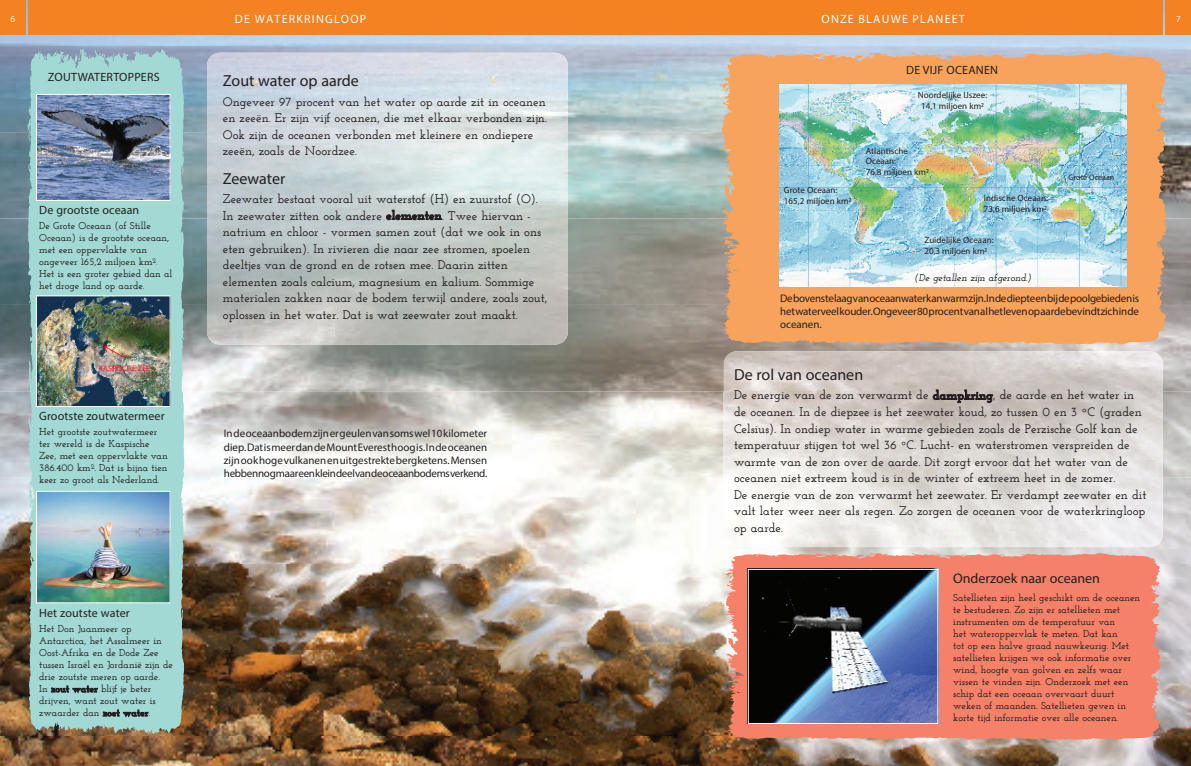
<style>
.page{position:relative;width:1191px;height:766px;background:#fff}
.page>*{position:absolute;margin:0;border:0;box-sizing:border-box;transform-origin:0 0}
.t1{font:16px "Myriad Pro";color:#231f20}
.t2{font:14px "Myriad Pro";color:#231f20}
.t3{font:600 12.5px/16.5px "Josefin Slab";color:#231f20}
.t4{font:12px "Myriad Pro";letter-spacing:.01em;color:#231f20}
.t5{font:12px "Myriad Pro";letter-spacing:.1em;color:#fff}
.t6{font:11px/13.2px "Myriad Pro";letter-spacing:-.025em;color:#231f20;text-align:justify}
.t7{font:600 10px/12px "Josefin Slab";color:#231f20}
.t8{font:italic 600 10px "Josefin Slab";color:#231f20}
.t9{font:9px/10.8px "Myriad Pro";color:#231f20}
.t10{font:9px "Myriad Pro";color:#fff}
.t11{font:8px "Myriad Pro";color:#ee1d23}
.t12{font:8px "Myriad Pro";color:#231f20}
.s1{font-size:7px}
.s2{font-weight:700}
</style>
<div class="page">
<img style="left:0;top:0;width:1191px;height:765px">
<svg style="left:723px;top:553px;width:438px;height:186px;background:#f0856e"></svg>
<svg style="left:719px;top:53px;width:448px;height:291px;background:#efa465"></svg>
<svg style="left:27px;top:49px;width:157px;height:684px;background:#a0d2cd"></svg>
<svg style="left:51px;top:685px;width:47px;height:7px"></svg>
<svg style="left:103px;top:709px;width:45px;height:7px"></svg>
<img style="left:38px;top:297px;width:131px;height:108px">
<div style="left:36px;top:295px;width:135px;height:112px;border:1px solid #fff"></div>
<img style="left:38px;top:492px;width:131px;height:109px">
<div style="left:36px;top:490px;width:135px;height:113px;border:1px solid #fff"></div>
<img style="left:38px;top:96px;width:131px;height:103px">
<div style="left:36px;top:94px;width:135px;height:107px;border:1px solid #fff"></div>
<svg style="left:104px;top:344px;width:21px;height:14px"></svg>
<img style="left:779px;top:85px;width:347px;height:202px">
<img style="left:749px;top:570px;width:187px;height:151px">
<div style="left:747px;top:568px;width:191px;height:155px;border:1px solid #fff"></div>
<div style="left:0;top:0;width:26px;height:35px;background:#f58220"></div>
<div style="left:1165px;top:0;width:26px;height:35px;background:#f58220"></div>
<div style="left:28px;top:0;width:1134px;height:35px;background:#f58220"></div>
<img style="left:207px;top:53px;width:361px;height:291px">
<svg style="left:386px;top:210px;width:55px;height:10px"></svg>
<img style="left:724px;top:351px;width:438px;height:196px">
<svg style="left:933px;top:390px;width:60px;height:12px"></svg>
<p class="t10" style="left:11px;top:13px;width:6px">6</p>
<p class="t5" style="left:235px;top:11px;width:133px">DE WATERKRINGLOOP</p>
<p class="t5" style="left:821px;top:11px;width:145px">ONZE BLAUWE PLANEET</p>
<p class="t10" style="left:1176px;top:13px;width:6px">7</p>
<p class="t4" style="left:48px;top:70px;width:113px">ZOUTWATERTOPPERS</p>
<p class="t4" style="left:39px;top:203px;width:102px">De grootste oceaan</p>
<p class="t7" style="left:39px;top:220px;width:135px">De Grote Oceaan (of Stille<br>Oceaan) is de grootste oceaan, met een oppervlakte van ongeveer 165,2 miljoen km<sup>2</sup><span class="s1">.<br></span>Het is een groter gebied dan al het droge land op aarde.</p>
<p class="t11" style="left:99px;top:363px;width:53px">KASPISCHE ZEE</p>
<p class="t4" style="left:39px;top:409px;width:127px">Grootste zoutwatermeer</p>
<p class="t7" style="left:39px;top:425px;width:130px">Het grootste zoutwatermeer ter wereld is de Kaspische<br>Zee, met een oppervlakte van<br>386.400 km<sup>2</sup>. Dat is bijna tien keer zo groot als Nederland.</p>
<p class="t4" style="left:39px;top:605px;width:92px">Het zoutste water</p>
<p class="t7" style="left:39px;top:622px;width:135px">Het Don Juanmeer op<br>Antarctica, het Assalmeer in<br>Oost-Afrika en de Dode Zee tussen Israël en Jordanië zijn de drie zoutste meren op aarde.<br>In <span class="s2">zout water</span> blijf je beter drijven, want zout water is zwaarder dan <span class="s2">zoet water</span>.</p>
<p class="t1" style="left:223px;top:71px;width:137px">Zout water op aarde</p>
<p class="t3" style="left:223px;top:93px;width:325px">Ongeveer 97 procent van het water op aarde zit in oceanen en zeeën. Er zijn vijf oceanen, die met elkaar verbonden zijn.<br>Ook zijn de oceanen verbonden met kleinere en ondiepere zeeën, zoals de Noordzee.</p>
<p class="t1" style="left:223px;top:168px;width:64px">Zeewater</p>
<p class="t3" style="left:223px;top:190px;width:326px">Zeewater bestaat vooral uit waterstof (H) en zuurstof (O).<br>In zeewater zitten ook andere <span class="s2">elementen</span>. Twee hiervan - natrium en chloor - vormen samen zout (dat we ook in ons eten gebruiken). In rivieren die naar zee stromen, spoelen deeltjes van de grond en de rotsen mee. Daarin zitten elementen zoals calcium, magnesium en kalium. Sommige materialen zakken naar de bodem terwijl andere, zoals zout, oplossen in het water. Dat is wat zeewater zout maakt.</p>
<p class="t6" style="left:224px;top:426px;width:265px">In de oceaanbodem zijn er geulen van soms wel 10 kilometer diep. Dat is meer dan de Mount Everest hoog is. In de oceanen zijn ook hoge vulkanen en uitgestrekte bergketens. Mensen hebben nog maar een klein deel van de oceaanbodems verkend.</p>
<p class="t9" style="left:784px;top:184px;width:69px">Grote Oceaan:<br>165,2 miljoen km2</p>
<p class="t4" style="left:906px;top:62px;width:93px">DE VIJF OCEANEN</p>
<p class="t9" style="left:918px;top:90px;width:71px;text-align:center">Noordelijke IJszee:<br>14,1 miljoen km2</p>
<p class="t9" style="left:866px;top:145px;width:64px">Atlantische<br>Oceaan:<br>76,8 miljoen km2</p>
<p class="t9" style="left:984px;top:192px;width:65px">Indische Oceaan:<br>73,6 miljoen km2</p>
<p class="t9" style="left:924px;top:234px;width:71px">Zuidelijke Oceaan:<br>20,3 miljoen km2</p>
<p class="t8" style="left:914px;top:272px;width:119px">(De getallen zijn afgerond.)</p>
<p class="t12" style="left:1068px;top:173px;width:47px">Grote Oceaan</p>
<p class="t6" style="left:780px;top:291px;width:360px">De bovenste laag van oceaanwater kan warm zijn. In de diepte en bij de poolgebieden is het water veel kouder. Ongeveer 80 procent van al het leven op aarde bevindt zich in de oceanen.</p>
<p class="t1" style="left:734px;top:365px;width:131px">De rol van oceanen</p>
<p class="t3" style="left:734px;top:387px;width:414px">De energie van de zon verwarmt de <span class="s2">dampkring</span>, de aarde en het water in de oceanen. In de diepzee is het zeewater koud, zo tussen 0 en 3 ºC (graden Celsius). In ondiep water in warme gebieden zoals de Perzische Golf kan de temperatuur stijgen tot wel 36 ºC. Lucht- en waterstromen verspreiden de warmte van de zon over de aarde. Dit zorgt ervoor dat het water van de oceanen niet extreem koud is in de winter of extreem heet in de zomer.<br>De energie van de zon verwarmt het zeewater. Er verdampt zeewater en dit valt later weer neer als regen. Zo zorgen de oceanen voor de waterkringloop op aarde.</p>
<p class="t2" style="left:953px;top:569px;width:148px">Onderzoek naar oceanen</p>
<p class="t7" style="left:953px;top:591px;width:188px">Satellieten zijn heel geschikt om de oceanen te bestuderen. Zo zijn er satellieten met instrumenten om de temperatuur van<br>het wateroppervlak te meten. Dat kan<br>tot op een halve graad nauwkeurig. Met satellieten krijgen we ook informatie over wind, hoogte van golven en zelfs waar vissen te vinden zijn. Onderzoek met een schip dat een oceaan overvaart duurt weken of maanden. Satellieten geven in korte tijd informatie over alle oceanen.</p>
</div>
